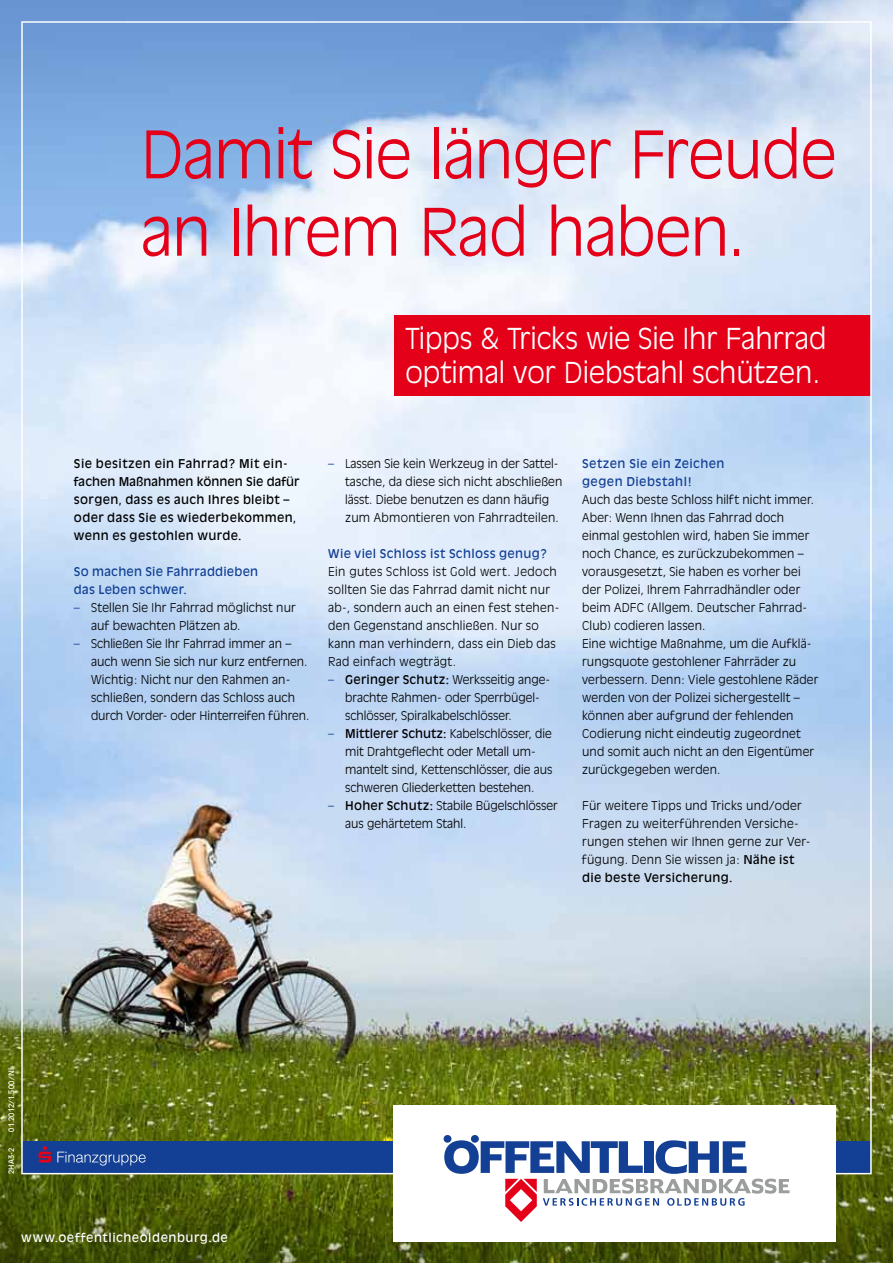
<style>
.page{position:relative;width:893px;height:1263px;background:#fff}
.page>*{position:absolute;margin:0;border:0;box-sizing:border-box;transform-origin:0 0}
.t1{font:300 64.5px/77.4px "Antique Olive";letter-spacing:-.015em;color:#e30018}
.t2{font:300 28.5px/34.2px "Antique Olive";color:#fff}
.t3{font:300 12px/18px "Antique Olive";letter-spacing:.015em;color:#000}
.t4{font:12px/18px "Antique Olive";letter-spacing:.03em;color:#000}
.t5{font:12px/18px "Antique Olive";letter-spacing:.025em;color:#134094}
.t6{font:12px "Antique Olive";letter-spacing:.045em;color:#fff}
.t7{font:7.5px "Antique Olive";letter-spacing:.03em;color:#fff}
.s1{color:#134094}
.s2{font-weight:400}
</style>
<div class="page">
<img style="left:0;top:0;width:893px;height:1263px">
<div style="left:395px;top:315px;width:476px;height:81px;background:#e30018"></div>
<div style="left:22px;top:1141px;width:849px;height:32px;background:#134094"></div>
<svg style="left:57px;top:1152px;width:89px;height:13px"></svg>
<svg style="left:39px;top:1146px;width:12px;height:16px"></svg>
<div style="left:393px;top:1106px;width:443px;height:136px;background:#fff"></div>
<div style="left:444px;top:1135px;width:7px;height:8px;background:#134094;border-radius:50%"></div>
<div style="left:471px;top:1135px;width:8px;height:8px;background:#134094;border-radius:50%"></div>
<svg style="left:444px;top:1140px;width:345px;height:82px"></svg>
<h1 class="t1" style="left:141px;top:117px;width:697px">Damit Sie länger Freude an Ihrem Rad haben.</h1>
<h2 class="t2" style="left:406px;top:322px;width:422px">Tipps &amp; Tricks wie Sie Ihr Fahrrad optimal vor Diebstahl schützen.</h2>
<p class="t4" style="left:74px;top:455px;width:227px">Sie besitzen ein Fahrrad? Mit ein&shy;fachen Maßnahmen können Sie dafür sorgen, dass es auch Ihres bleibt – oder dass Sie es wiederbekommen, wenn es gestohlen wurde.</p>
<p class="t5" style="left:74px;top:563px;width:186px">So machen Sie Fahrraddieben das Leben schwer.</p>
<p class="t3" style="left:91px;top:599px;width:206px;text-indent:-17px"><span class="s1">–</span> Stellen Sie Ihr Fahrrad möglichst nur auf bewachten Plätzen ab.</p>
<p class="t3" style="left:91px;top:635px;width:220px;text-indent:-17px"><span class="s1">–</span> Schließen Sie Ihr Fahrrad immer an – auch wenn Sie sich nur kurz entfernen.<br>Wichtig: Nicht nur den Rahmen an&shy;schließen, sondern das Schloss auch durch Vorder- oder Hinterreifen führen.</p>
<p class="t3" style="left:345px;top:455px;width:219px;text-indent:-17px"><span class="s1">–</span> Lassen Sie kein Werkzeug in der Sattel&shy;tasche, da diese sich nicht abschließen lässt. Diebe benutzen es dann häufig zum Abmontieren von Fahrradteilen.</p>
<p class="t5" style="left:328px;top:545px;width:220px">Wie viel Schloss ist Schloss genug?</p>
<p class="t3" style="left:328px;top:563px;width:233px">Ein gutes Schloss ist Gold wert. Jedoch sollten Sie das Fahrrad damit nicht nur ab-, sondern auch an einen fest stehen&shy;den Gegenstand anschließen. Nur so kann man verhindern, dass ein Dieb das Rad einfach wegträgt.</p>
<p class="t3" style="left:345px;top:671px;width:206px;text-indent:-17px"><span class="s1">–</span> <span class="s2">Geringer Schutz:</span> Werksseitig ange&shy;brachte Rahmen- oder Sperrbügel&shy;schlösser, Spiralkabelschlösser.</p>
<p class="t3" style="left:345px;top:725px;width:209px;text-indent:-17px"><span class="s1">–</span> <span class="s2">Mittlerer Schutz:</span> Kabelschlösser, die mit Drahtgeflecht oder Metall um&shy;mantelt sind, Kettenschlösser, die aus schweren Gliederketten bestehen.</p>
<p class="t3" style="left:345px;top:797px;width:214px;text-indent:-17px"><span class="s1">–</span> <span class="s2">Hoher Schutz:</span> Stabile Bügelschlösser aus gehärtetem Stahl.</p>
<p class="t5" style="left:582px;top:455px;width:144px">Setzen Sie ein Zeichen gegen Diebstahl!</p>
<p class="t3" style="left:582px;top:491px;width:238px">Auch das beste Schloss hilft nicht immer.<br>Aber: Wenn Ihnen das Fahrrad doch einmal gestohlen wird, haben Sie immer noch Chance, es zurückzubekommen – vorausgesetzt, Sie haben es vorher bei der Polizei, Ihrem Fahrradhändler oder beim ADFC (Allgem. Deutscher Fahrrad-Club) codieren lassen.<br>Eine wichtige Maßnahme, um die Aufklä&shy;rungsquote gestohlener Fahrräder zu verbessern. Denn: Viele gestohlene Räder werden von der Polizei sichergestellt – können aber aufgrund der fehlenden Codierung nicht eindeutig zugeordnet und somit auch nicht an den Eigentümer zurückgegeben werden.</p>
<p class="t3" style="left:582px;top:797px;width:230px">Für weitere Tipps und Tricks und/oder Fragen zu weiterführenden Versiche&shy;rungen stehen wir Ihnen gerne zur Ver&shy;fügung. Denn Sie wissen ja: <span class="s2">Nähe ist die beste Versicherung.</span></p>
<p class="t7" style="left:7px;top:1132px;width:65px;rotate:-90deg">01.2012/1.500/Ni</p>
<p class="t7" style="left:7px;top:1174px;width:28px;rotate:-90deg">2HA3-2</p>
<p class="t6" style="left:21px;top:1230px;width:208px">www.oeffentlicheoldenburg.de</p>
</div>
